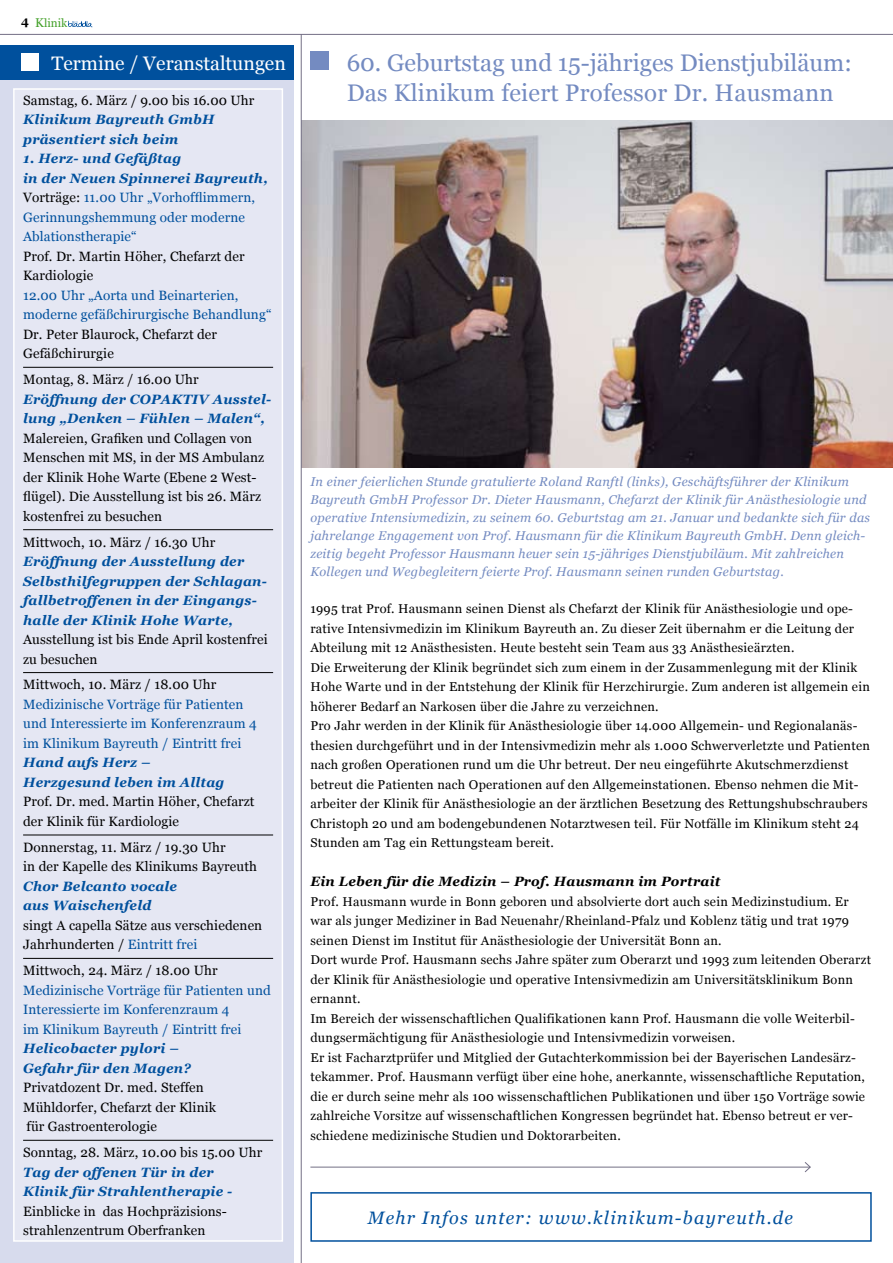
<style>
.page{position:relative;width:893px;height:1263px;background:#fff}
.page>*{position:absolute;margin:0;border:0;box-sizing:border-box;transform-origin:0 0}
.t1{font:24px/30px "Georgia";color:#748bc1}
.t2{font:19.5px "Georgia";color:#fff}
.t3{font:italic 18px "Georgia";letter-spacing:.07em;color:#00509d}
.t4{font:13.5px/19.5px "Georgia";letter-spacing:.01em;color:#000}
.t5{font:13.5px/19.5px "Georgia";letter-spacing:.01em;color:#00509d}
.t6{font:italic 700 13.5px/19.5px "Georgia";letter-spacing:.02em;color:#00509d}
.t7{font:italic 700 13.5px "Georgia";letter-spacing:.02em;color:#000}
.t8{font:12.75px/19.5px "Georgia";letter-spacing:.02em;color:#000}
.t9{font:italic 12.75px/18px "Georgia";letter-spacing:.02em;color:#748bc1}
.t10{font:11.7px "Georgia";color:#45a12b}
.s1{font-size:12.6px}
.s2{font-weight:700;font-style:italic}
.s3{color:#000}
.s4{color:#00509d}
</style>
<div class="page">
<hr style="left:0;top:34px;width:893px;height:1px;background:#736f85">
<hr style="left:310px;top:1167px;width:500px;height:1px;background:#736f85">
<svg style="left:804px;top:1162px;width:7px;height:11px"></svg>
<svg style="left:68px;top:21px;width:24px;height:6px"></svg>
<div style="left:311px;top:51px;width:18px;height:19px;background:#748bc1"></div>
<img style="left:302px;top:120px;width:591px;height:348px">
<div style="left:0;top:45px;width:294px;height:1218px;background:#d7dbed"></div>
<div style="left:0;top:45px;width:294px;height:34px;background:#00509d"></div>
<div style="left:22px;top:54px;width:17px;height:17px;background:#fff"></div>
<div style="left:14px;top:89px;width:268px;height:1152px;background:#e5e7f3"></div>
<hr style="left:23px;top:367px;width:250px;height:1px;background:#000">
<hr style="left:23px;top:529px;width:250px;height:1px;background:#000">
<hr style="left:23px;top:672px;width:250px;height:1px;background:#000">
<hr style="left:23px;top:835px;width:250px;height:1px;background:#000">
<hr style="left:23px;top:958px;width:250px;height:1px;background:#000">
<hr style="left:23px;top:1140px;width:250px;height:1px;background:#000">
<div style="left:13px;top:88px;width:270px;height:1154px;border:2px solid #fff"></div>
<hr style="left:301px;top:34px;width:1px;height:1229px;background:#736f85">
<div style="left:310px;top:1192px;width:562px;height:50px;border:2px solid #00509d"></div>
<p class="t10" style="left:21px;top:16px;width:48px"><sup>4</sup> <span class="s1">K</span>linik</p>
<h1 class="t1" style="left:347px;top:47px;width:507px">60. Geburtstag und 15-jähriges Dienstjubiläum:<br>Das Klinikum feiert Professor Dr. Hausmann</h1>
<h2 class="t2" style="left:51px;top:52px;width:236px">Termine / Veranstaltungen</h2>
<p class="t4" style="left:23px;top:90px;width:233px">Samstag, 6. März / 9.00 bis 16.00 Uhr</p>
<p class="t6" style="left:23px;top:110px;width:193px">Klinikum Bayreuth GmbH präsentiert sich beim</p>
<p class="t5" style="left:23px;top:149px;width:246px"><span class="s2">1. Herz- und Gefäßtag<br>in der Neuen Spinnerei Bayreuth,<br></span><span class="s3">Vorträge:</span> 11.00 Uhr „Vorhofflimmern,<br>Gerinnungshemmung oder moderne<br>Ablationstherapie“</p>
<p class="t4" style="left:23px;top:246px;width:223px">Prof. Dr. Martin Höher, Chefarzt der<br>Kardiologie</p>
<p class="t5" style="left:23px;top:285px;width:250px">12.00 Uhr „Aorta und Beinarterien, moderne gefäßchirurgische Behandlung“</p>
<p class="t4" style="left:23px;top:324px;width:195px">Dr. Peter Blaurock, Chefarzt der<br>Gefäßchirurgie</p>
<p class="t4" style="left:23px;top:370px;width:177px">Montag, 8. März / 16.00 Uhr</p>
<p class="t6" style="left:23px;top:389px;width:250px">Eröffnung der COPAKTIV Ausstel&shy;lung „Denken – Fühlen – Malen“,</p>
<p class="t4" style="left:23px;top:428px;width:243px">Malereien, Grafiken und Collagen von Menschen mit MS, in der MS Ambulanz der Klinik Hohe Warte (Ebene 2 West&shy;flügel). Die Ausstellung ist bis 26. März kostenfrei zu besuchen</p>
<p class="t4" style="left:23px;top:532px;width:194px">Mittwoch, 10. März / 16.30 Uhr</p>
<p class="t6" style="left:23px;top:552px;width:245px">Eröffnung der Ausstellung der<br>Selbsthilfegruppen der Schlagan&shy;fallbetroffenen in der Eingangs&shy;halle der Klinik Hohe Warte,</p>
<p class="t4" style="left:23px;top:630px;width:246px">Ausstellung ist bis Ende April kostenfrei zu besuchen</p>
<p class="t4" style="left:23px;top:675px;width:195px">Mittwoch, 10. März / 18.00 Uhr</p>
<p class="t5" style="left:23px;top:694px;width:235px">Medizinische Vorträge für Patienten und Interessierte im Konferenzraum 4 im Klinikum Bayreuth / Eintritt frei</p>
<p class="t6" style="left:23px;top:753px;width:203px">Hand aufs Herz –<br>Herzgesund leben im Alltag</p>
<p class="t4" style="left:23px;top:792px;width:233px">Prof. Dr. med. Martin Höher, Chefarzt der Klinik für Kardiologie</p>
<p class="t4" style="left:23px;top:837px;width:236px">Donnerstag, 11. März / 19.30 Uhr<br>in der Kapelle des Klinikums Bayreuth</p>
<p class="t6" style="left:23px;top:876px;width:156px">Chor Belcanto vocale aus Waischenfeld</p>
<p class="t4" style="left:23px;top:915px;width:241px">singt A capella Sätze aus verschiedenen<br>Jahrhunderten / <span class="s4">Eintritt frei</span></p>
<p class="t4" style="left:23px;top:961px;width:196px">Mittwoch, 24. März / 18.00 Uhr</p>
<p class="t5" style="left:23px;top:980px;width:249px">Medizinische Vorträge für Patienten und<br>Interessierte im Konferenzraum 4<br>im Klinikum Bayreuth / Eintritt frei</p>
<p class="t6" style="left:23px;top:1039px;width:169px">Helicobacter pylori –<br>Gefahr für den Magen?</p>
<p class="t4" style="left:23px;top:1078px;width:195px">Privatdozent Dr. med. Steffen<br>Mühldorfer, Chefarzt der Klinik für Gastroenterologie</p>
<p class="t4" style="left:23px;top:1142px;width:241px">Sonntag, 28. März, 10.00 bis 15.00 Uhr</p>
<p class="t6" style="left:23px;top:1162px;width:211px">Tag der offenen Tür in der<br>Klinik für Strahlentherapie -</p>
<p class="t4" style="left:23px;top:1201px;width:205px">Einblicke in das Hochpräzisions&shy;strahlenzentrum Oberfranken</p>
<h3 class="t3" style="left:368px;top:1207px;width:427px">Mehr Infos unter: www.klinikum-bayreuth.de</h3>
<p class="t9" style="left:310px;top:472px;width:561px">In einer feierlichen Stunde gratulierte Roland Ranftl (links), Geschäftsführer der Klinikum Bayreuth GmbH Professor Dr. Dieter Hausmann, Chefarzt der Klinik für Anästhesiologie und operative Intensivmedizin, zu seinem 60. Geburtstag am 21. Januar und bedankte sich für das jahrelange Engagement von Prof. Hausmann für die Klinikum Bayreuth GmbH. Denn gleich&shy;zeitig begeht Professor Hausmann heuer sein 15-jähriges Dienstjubiläum. Mit zahlreichen Kollegen und Wegbegleitern feierte Prof. Hausmann seinen runden Geburtstag.</p>
<p class="t8" style="left:310px;top:599px;width:561px">1995 trat Prof. Hausmann seinen Dienst als Chefarzt der Klinik für Anästhesiologie und ope&shy;rative Intensivmedizin im Klinikum Bayreuth an. Zu dieser Zeit übernahm er die Leitung der Abteilung mit 12 Anästhesisten. Heute besteht sein Team aus 33 Anästhesieärzten.<br>Die Erweiterung der Klinik begründet sich zum einem in der Zusammenlegung mit der Klinik Hohe Warte und in der Entstehung der Klinik für Herzchirurgie. Zum anderen ist allgemein ein höherer Bedarf an Narkosen über die Jahre zu verzeichnen.<br>Pro Jahr werden in der Klinik für Anästhesiologie über 14.000 Allgemein- und Regionalanäs&shy;thesien durchgeführt und in der Intensivmedizin mehr als 1.000 Schwerverletzte und Patienten nach großen Operationen rund um die Uhr betreut. Der neu eingeführte Akutschmerzdienst betreut die Patienten nach Operationen auf den Allgemeinstationen. Ebenso nehmen die Mit&shy;arbeiter der Klinik für Anästhesiologie an der ärztlichen Besetzung des Rettungshubschraubers Christoph 20 und am bodengebundenen Notarztwesen teil. Für Notfälle im Klinikum steht 24<br>Stunden am Tag ein Rettungsteam bereit.</p>
<p class="t7" style="left:310px;top:874px;width:412px">Ein Leben für die Medizin – Prof. Hausmann im Portrait</p>
<p class="t8" style="left:310px;top:892px;width:562px">Prof. Hausmann wurde in Bonn geboren und absolvierte dort auch sein Medizinstudium. Er war als junger Mediziner in Bad Neuenahr/Rheinland-Pfalz und Koblenz tätig und trat 1979 seinen Dienst im Institut für Anästhesiologie der Universität Bonn an.<br>Dort wurde Prof. Hausmann sechs Jahre später zum Oberarzt und 1993 zum leitenden Oberarzt der Klinik für Anästhesiologie und operative Intensivmedizin am Universitätsklinikum Bonn ernannt.<br>Im Bereich der wissenschaftlichen Qualifikationen kann Prof. Hausmann die volle Weiterbil&shy;dungsermächtigung für Anästhesiologie und Intensivmedizin vorweisen.<br>Er ist Facharztprüfer und Mitglied der Gutachterkommission bei der Bayerischen Landesärz&shy;tekammer. Prof. Hausmann verfügt über eine hohe, anerkannte, wissenschaftliche Reputation, die er durch seine mehr als 100 wissenschaftlichen Publikationen und über 150 Vorträge sowie zahlreiche Vorsitze auf wissenschaftlichen Kongressen begründet hat. Ebenso betreut er ver&shy;schiedene medizinische Studien und Doktorarbeiten.</p>
</div>
